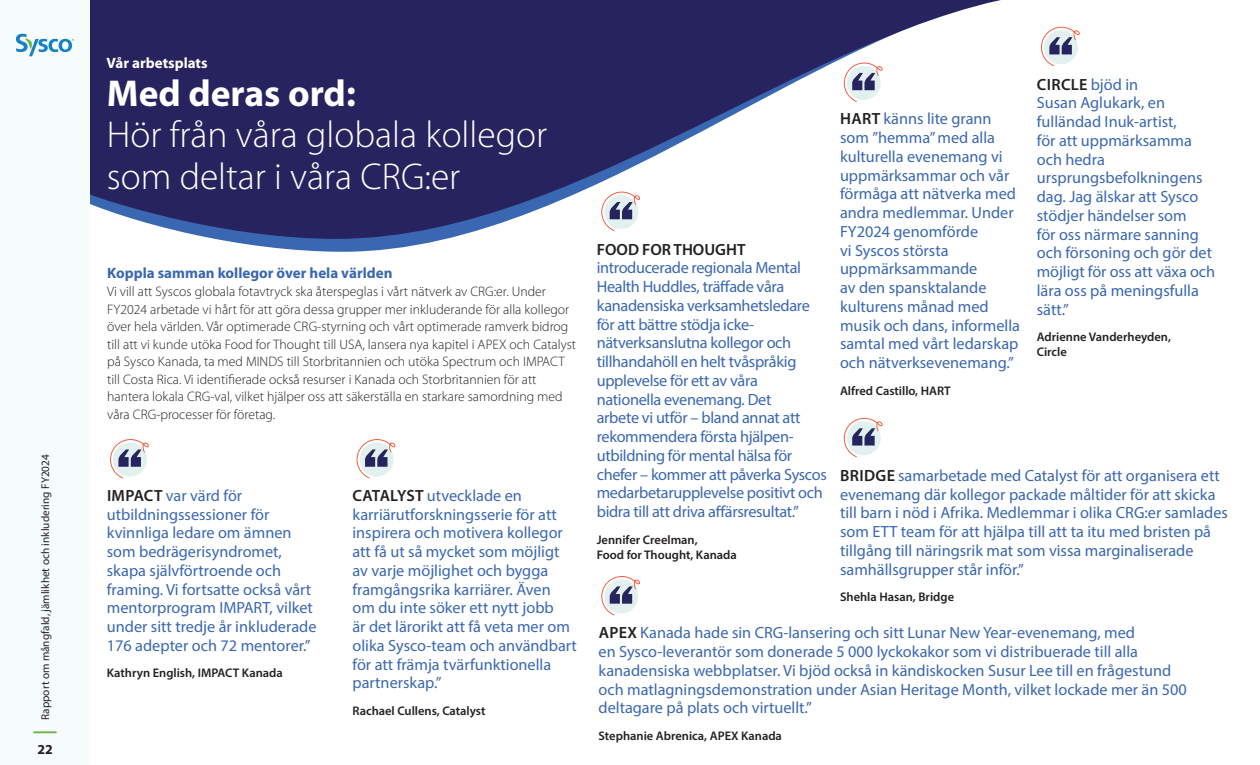
<style>
.page{position:relative;width:1260px;height:765px;background:#fff}
.page>*{position:absolute;margin:0;border:0;box-sizing:border-box;transform-origin:0 0}
.H1-30pt_Header{font:300 37.5px/41.2px "Myriad Pro";color:#fff}
.P-13pt_Quote{font:16.25px/18.8px "Myriad Pro";color:#3a67b1}
.P-13pt_Quote-2{font:16.25px/18.8px "Myriad Pro";letter-spacing:-.02em;color:#3a67b1}
.P-12pt_Paragrah_Section_Head{font:700 15px "Myriad Pro";color:#3a67b1}
.t1{font:700 15px "Myriad Pro";color:#fff}
.P-12pt_Paragrah_Section_Head-2{font:300 13.75px/17.5px "Myriad Pro";color:#231f20}
.t2{font:700 13.75px "Myriad Pro";color:#231f20}
.t3{font:600 12.5px/15px "Myriad Pro";color:#231f20}
.t4{font:11.25px "Myriad Pro";color:#231f20}
.s1{font-weight:700}
.s2{font-weight:600;color:#231f20}
</style>
<div class="page">
<svg style="left:216px;top:239px;width:229px;height:13px;fill:#3a67b1"></svg>
<svg style="left:90px;top:0;width:911px;height:239px;fill:#27235f"></svg>
<svg style="left:110px;top:439px;width:39px;height:40px"></svg>
<svg style="left:356px;top:439px;width:40px;height:40px"></svg>
<svg style="left:601px;top:576px;width:40px;height:40px"></svg>
<svg style="left:601px;top:191px;width:42px;height:41px"></svg>
<svg style="left:843px;top:62px;width:42px;height:41px"></svg>
<svg style="left:843px;top:417px;width:40px;height:41px"></svg>
<svg style="left:1041px;top:26px;width:39px;height:41px"></svg>
<div style="left:0;top:0;width:90px;height:765px;background:#f6fbfb"></div>
<hr style="left:33px;top:731px;width:24px;height:2px;background:#6bb344">
<svg style="left:16px;top:34px;width:58px;height:22px"></svg>
<p class="t4" style="left:39px;top:720px;width:267px;rotate:-90deg">Rapport om mångfald, jämlikhet och inkludering FY2024</p>
<p class="t2" style="left:37px;top:740px;width:17px">22</p>
<p class="t1" style="left:107px;top:53px;width:102px">Vår arbetsplats</p>
<p class="H1-30pt_Header" style="left:107px;top:73px;width:442px"><span class="s1">Med deras ord:<br></span>Hör från våra globala kollegor som deltar i våra CRG:er</p>
<p class="P-12pt_Paragrah_Section_Head" style="left:107px;top:263px;width:287px">Koppla samman kollegor över hela världen</p>
<p class="P-12pt_Paragrah_Section_Head-2" style="left:107px;top:283px;width:471px">Vi vill att Syscos globala fotavtryck ska återspeglas i vårt nätverk av CRG:er. Under FY2024 arbetade vi hårt för att göra dessa grupper mer inkluderande för alla kollegor över hela världen. Vår optimerade CRG-styrning och vårt optimerade ramverk bidrog till att vi kunde utöka Food for Thought till USA, lansera nya kapitel i APEX och Catalyst på Sysco Kanada, ta med MINDS till Storbritannien och utöka Spectrum och IMPACT till Costa Rica. Vi identifierade också resurser i Kanada och Storbritannien för att hantera lokala CRG-val, vilket hjälper oss att säkerställa en starkare samordning med våra CRG-processer för företag.</p>
<p class="P-13pt_Quote" style="left:107px;top:486px;width:211px"><span class="s2">IMPACT</span> var värd för utbildningssessioner för kvinnliga ledare om ämnen som bedrägerisyndromet, skapa självförtroende och framing. Vi fortsatte också vårt mentorprogram IMPART, vilket under sitt tredje år inkluderade<br>176 adepter och 72 mentorer.”</p>
<p class="t3" style="left:107px;top:665px;width:177px">Kathryn English, IMPACT Kanada</p>
<p class="P-13pt_Quote" style="left:352px;top:486px;width:226px"><span class="s2">CATALYST</span> utvecklade en karriärutforskningsserie för att inspirera och motivera kollegor att få ut så mycket som möjligt av varje möjlighet och bygga framgångsrika karriärer. Även om du inte söker ett nytt jobb<br>är det lärorikt att få veta mer om olika Sysco-team och användbart för att främja tvärfunktionella partnerskap.”</p>
<p class="t3" style="left:352px;top:703px;width:135px">Rachael Cullens, Catalyst</p>
<p class="P-13pt_Quote-2" style="left:597px;top:240px;width:232px"><span class="s2">FOOD FOR THOUGHT </span>introducerade regionala Mental<br>Health Huddles, träffade våra kanadensiska verksamhetsledare för att bättre stödja icke&shy;nätverksanslutna kollegor och tillhandahöll en helt tvåspråkig upplevelse för ett av våra<br>nationella evenemang. Det<br>arbete vi utför – bland annat att rekommendera första hjälpen&shy;utbildning för mental hälsa för chefer – kommer att påverka Syscos medarbetarupplevelse positivt och bidra till att driva affärsresultat.”</p>
<p class="t3" style="left:597px;top:532px;width:142px">Jennifer Creelman,<br>Food for Thought, Kanada</p>
<p class="P-13pt_Quote" style="left:840px;top:109px;width:181px"><span class="s2">HART</span> känns lite grann som ”hemma” med alla kulturella evenemang vi uppmärksammar och vår förmåga att nätverka med andra medlemmar. Under<br>FY2024 genomförde<br>vi Syscos största uppmärksammande<br>av den spansktalande kulturens månad med musik och dans, informella samtal med vårt ledarskap och nätverksevenemang.”</p>
<p class="t3" style="left:840px;top:383px;width:112px">Alfred Castillo, HART</p>
<p class="P-13pt_Quote" style="left:1037px;top:75px;width:180px"><span class="s2">CIRCLE</span> bjöd in<br>Susan Aglukark, en fulländad Inuk-artist,<br>för att uppmärksamma och hedra ursprungsbefolkningens dag. Jag älskar att Sysco stödjer händelser som<br>för oss närmare sanning och försoning och gör det möjligt för oss att växa och lära oss på meningsfulla sätt.”</p>
<p class="t3" style="left:1037px;top:329px;width:136px">Adrienne Vanderheyden,<br>Circle</p>
<p class="P-13pt_Quote" style="left:840px;top:466px;width:389px"><span class="s2">BRIDGE</span> samarbetade med Catalyst för att organisera ett evenemang där kollegor packade måltider för att skicka till barn i nöd i Afrika. Medlemmar i olika CRG:er samlades som ETT team för att hjälpa till att ta itu med bristen på tillgång till näringsrik mat som vissa marginaliserade samhällsgrupper står inför.”</p>
<p class="t3" style="left:840px;top:589px;width:116px">Shehla Hasan, Bridge</p>
<p class="P-13pt_Quote" style="left:599px;top:623px;width:590px"><span class="s2">APEX</span> Kanada hade sin CRG-lansering och sitt Lunar New Year-evenemang, med<br>en Sysco-leverantör som donerade 5 000 lyckokakor som vi distribuerade till alla kanadensiska webbplatser. Vi bjöd också in kändiskocken Susur Lee till en frågestund och matlagningsdemonstration under Asian Heritage Month, vilket lockade mer än 500 deltagare på plats och virtuellt.”</p>
<p class="t3" style="left:599px;top:728px;width:185px">Stephanie Abrenica, APEX Kanada</p>
</div>
